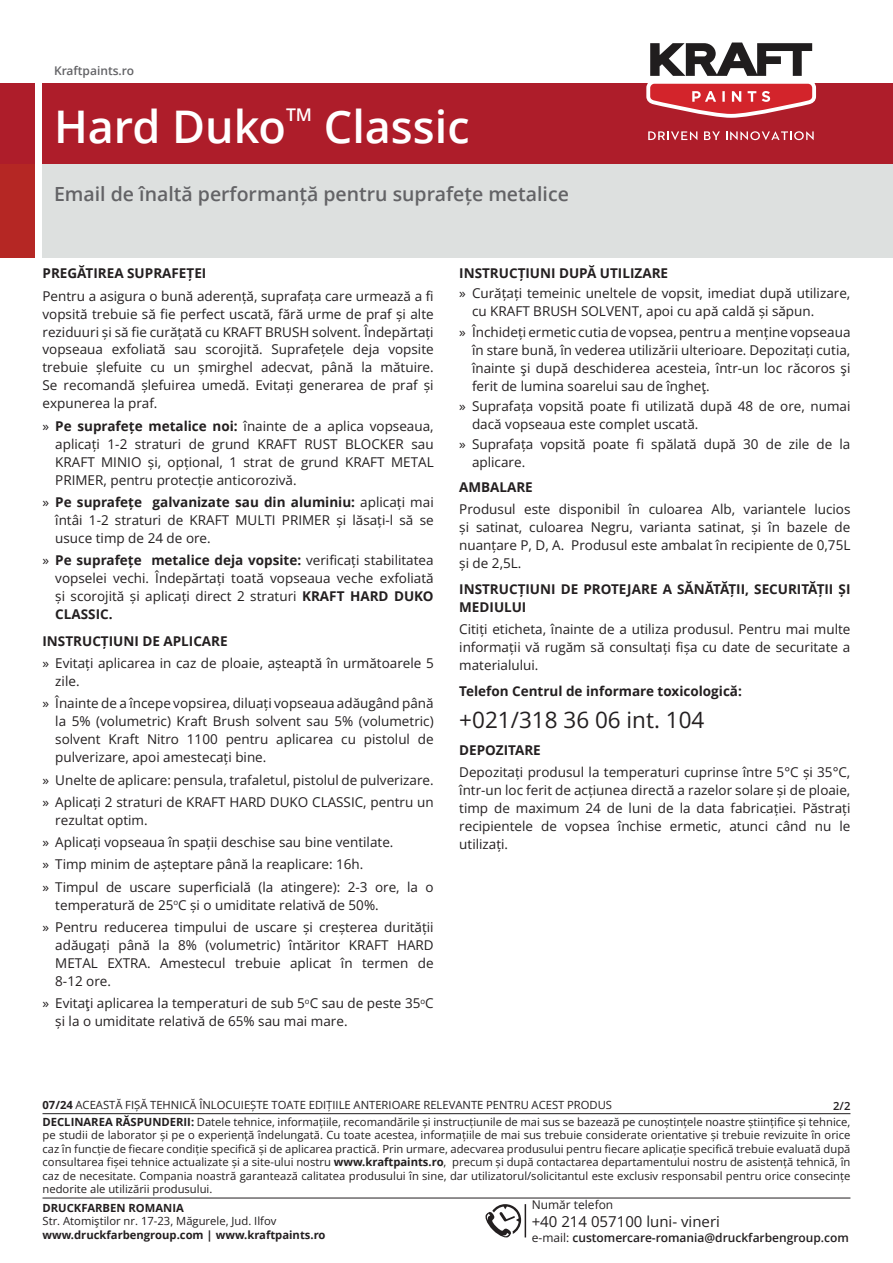
<style>
.page{position:relative;width:893px;height:1263px;background:#fff}
.page>*{position:absolute;margin:0;border:0;box-sizing:border-box;transform-origin:0 0}
.t1{font:600 45px "Open Sans";color:#fff}
.t2{font:22.5px "Open Sans";color:#231f20}
.t3{font:600 19.5px "Open Sans";color:#636366}
.t4{font:600 17.55px "Open Sans";color:#fff}
.t5{font:15px "Open Sans";color:#231f20}
.t6{font:13.5px/18px "Open Sans";color:#231f20;text-align:justify}
.t7{font:700 13.5px/18px "Open Sans";color:#231f20}
.t8{font:600 12px "Open Sans";color:#231f20}
.t9{font:600 12px "Open Sans";color:#636366}
.t10{font:12px "Open Sans";color:#231f20}
.t11{font:11.25px/13.5px "Open Sans";color:#231f20;text-align:right}
.t12{font:700 11.25px "Open Sans";color:#231f20}
.s1{font-weight:700}
.s2{font-weight:600}
.s3{font-weight:400}
</style>
<div class="page">
<div style="left:43px;top:83px;width:850px;height:81px;background:#ae1d2a"></div>
<div style="left:0;top:83px;width:34px;height:81px;background:#ae1d2a"></div>
<div style="left:43px;top:164px;width:850px;height:94px;background:#dde0df"></div>
<div style="left:0;top:164px;width:34px;height:94px;background:#b52724"></div>
<svg style="left:646px;top:43px;width:171px;height:75px"></svg>
<svg style="left:648px;top:131px;width:49px;height:9px"></svg>
<svg style="left:704px;top:131px;width:16px;height:9px"></svg>
<svg style="left:726px;top:131px;width:88px;height:9px"></svg>
<hr style="left:43px;top:1113px;width:807px;height:1px;background:#231f20">
<hr style="left:43px;top:1198px;width:807px;height:1px;background:#231f20">
<svg style="left:485px;top:1204px;width:36px;height:34px"></svg>
<hr style="left:525px;top:1204px;width:1px;height:33px;background:#231f20">
<p class="t9" style="left:54px;top:62px;width:82px">Kraftpaints.ro</p>
<h1 class="t1" style="left:54px;top:96px;width:234px">Hard Duko</h1>
<p class="t4" style="left:286px;top:103px;width:28px">TM</p>
<h1 class="t1" style="left:324px;top:96px;width:147px">Classic</h1>
<h3 class="t3" style="left:54px;top:180px;width:516px">Email de înaltă performanță pentru suprafețe metalice</h3>
<p class="t7" style="left:43px;top:264px;width:165px">PREGĂTIREA SUPRAFEȚEI</p>
<p class="t6" style="left:43px;top:286px;width:393px">Pentru a asigura o bună aderență, suprafața care urmează a fi vopsită trebuie să fie perfect uscată, fără urme de praf și alte reziduuri și să fie curățată cu KRAFT BRUSH solvent. Îndepărtați vopseaua exfoliată sau scorojită. Suprafețele deja vopsite trebuie șlefuite cu un șmirghel adecvat, până la mătuire.<br>Se recomandă șlefuirea umedă. Evitați generarea de praf și expunerea la praf.</p>
<p class="t6" style="left:55px;top:416px;width:380px;text-indent:-13px">» <span class="s1">Pe suprafețe metalice noi:</span> înainte de a aplica vopseaua, aplicați 1-2 straturi de grund KRAFT RUST BLOCKER sau KRAFT MINIO și, opțional, 1 strat de grund KRAFT METAL PRIMER, pentru protecție anticorozivă.</p>
<p class="t6" style="left:55px;top:493px;width:380px;text-indent:-13px">» <span class="s1">Pe suprafețe galvanizate sau din aluminiu:</span> aplicați mai întâi 1-2 straturi de KRAFT MULTI PRIMER și lăsați-l să se usuce timp de 24 de ore.</p>
<p class="t6" style="left:55px;top:551px;width:380px;text-indent:-13px">» <span class="s1">Pe suprafețe metalice deja vopsite:</span> verificați stabilitatea vopselei vechi. Îndepărtați toată vopseaua veche exfoliată și scorojită și aplicați direct 2 straturi <span class="s1">KRAFT HARD DUKO CLASSIC.</span></p>
<p class="t7" style="left:43px;top:631px;width:187px">INSTRUCȚIUNI DE APLICARE</p>
<p class="t6" style="left:55px;top:654px;width:380px;text-indent:-13px">» Evitați aplicarea in caz de ploaie, așteaptă în următoarele 5 zile.</p>
<p class="t6" style="left:55px;top:694px;width:380px;text-indent:-13px">» Înainte de a începe vopsirea, diluați vopseaua adăugând până la 5% (volumetric) Kraft Brush solvent sau 5% (volumetric) solvent Kraft Nitro 1100 pentru aplicarea cu pistolul de pulverizare, apoi amestecați bine.</p>
<p class="t6" style="left:43px;top:768px;width:393px;line-height:22.2px">» Unelte de aplicare: pensula, trafaletul, pistolul de pulverizare. » Aplicați 2 straturi de KRAFT HARD DUKO CLASSIC, pentru un</p>
<p class="t6" style="left:43px;top:808px;width:393px;line-height:22.2px;text-align:left;text-indent:13px">rezultat optim.<br>» Aplicați vopseaua în spații deschise sau bine ventilate.<br>» Timp minim de așteptare până la reaplicare: 16h.<br>» Timpul de uscare superficială (la atingere): 2-3 ore, la o</p>
<p class="t6" style="left:43px;top:893px;width:393px;line-height:22.2px;text-indent:13px">temperatură de 25<sup>o</sup>C și o umiditate relativă de 50%.<br>» Pentru reducerea timpului de uscare și creșterea durității</p>
<p class="t6" style="left:55px;top:936px;width:380px">adăugați până la 8% (volumetric) întăritor KRAFT HARD METAL EXTRA. Amestecul trebuie aplicat în termen de 8-12 ore.</p>
<p class="t6" style="left:55px;top:994px;width:380px;text-indent:-13px">» Evitaţi aplicarea la temperaturi de sub 5<sup>o</sup>C sau de peste 35<sup>o</sup>C și la o umiditate relativă de 65% sau mai mare.</p>
<p class="t7" style="left:459px;top:264px;width:210px">INSTRUCȚIUNI DUPĂ UTILIZARE</p>
<p class="t6" style="left:472px;top:284px;width:380px;text-indent:-13px">» Curățați temeinic uneltele de vopsit, imediat după utilizare, cu KRAFT BRUSH SOLVENT, apoi cu apă caldă și săpun.</p>
<p class="t6" style="left:472px;top:322px;width:380px;text-indent:-13px">» Închideți ermetic cutia de vopsea, pentru a menține vopseaua în stare bună, în vederea utilizării ulterioare. Depozitați cutia, înainte şi după deschiderea acesteia, într-un loc răcoros şi ferit de lumina soarelui sau de îngheţ.</p>
<p class="t6" style="left:472px;top:396px;width:380px;text-indent:-13px">» Suprafața vopsită poate fi utilizată după 48 de ore, numai dacă vopseaua este complet uscată.</p>
<p class="t6" style="left:472px;top:434px;width:380px;text-indent:-13px">» Suprafața vopsită poate fi spălată după 30 de zile de la aplicare.</p>
<p class="t7" style="left:459px;top:478px;width:75px">AMBALARE</p>
<p class="t6" style="left:459px;top:500px;width:393px">Produsul este disponibil în culoarea Alb, variantele lucios și satinat, culoarea Negru, varianta satinat, și în bazele de nuanțare P, D, A. Produsul este ambalat în recipiente de 0,75L și de 2,5L.</p>
<p class="t7" style="left:459px;top:579px;width:393px">INSTRUCȚIUNI DE PROTEJARE A SĂNĂTĂȚII, SECURITĂȚII ȘI<br>MEDIULUI</p>
<p class="t6" style="left:459px;top:620px;width:393px">Citiți eticheta, înainte de a utiliza produsul. Pentru mai multe informații vă rugăm să consultați fișa cu date de securitate a materialului.</p>
<p class="t7" style="left:459px;top:682px;width:284px">Telefon Centrul de informare toxicologică:</p>
<h2 class="t2" style="left:459px;top:704px;width:247px">+021/318 36 06 int. 104</h2>
<p class="t7" style="left:459px;top:740px;width:83px">DEPOZITARE</p>
<p class="t6" style="left:459px;top:763px;width:393px">Depozitați produsul la temperaturi cuprinse între 5°C și 35°C, într-un loc ferit de acțiunea directă a razelor solare și de ploaie, timp de maximum 24 de luni de la data fabricației. Păstrați recipientele de vopsea închise ermetic, atunci când nu le utilizați.</p>
<p class="t11" style="left:43px;top:1097px;width:571px"><span class="s1">07/24</span> ACEASTĂ FIȘĂ TEHNICĂ ÎNLOCUIEȘTE TOATE EDIȚIILE ANTERIOARE RELEVANTE PENTRU ACEST PRODUS</p>
<p class="t11" style="left:43px;top:1097px;width:809px;line-height:16px"><span class="s2">2/2<br></span><span class="s1">DECLINAREA RĂSPUNDERII:</span> Datele tehnice, informațiile, recomandările și instrucțiunile de mai sus se bazează pe cunoștințele noastre științifice și tehnice,</p>
<p class="t11" style="left:43px;top:1128px;width:809px;text-align:justify">pe studii de laborator și pe o experiență îndelungată. Cu toate acestea, informațiile de mai sus trebuie considerate orientative și trebuie revizuite în orice caz în funcție de fiecare condiție specifică și de aplicarea practică. Prin urmare, adecvarea produsului pentru fiecare aplicație specifică trebuie evaluată după consultarea fișei tehnice actualizate și a site-ului nostru <span class="s1">www.kraftpaints.ro</span>, precum și după contactarea departamentului nostru de asistență tehnică, în caz de necesitate. Compania noastră garantează calitatea produsului în sine, dar utilizatorul/solicitantul este exclusiv responsabil pentru orice consecințe nedorite ale utilizării produsului.</p>
<p class="t12" style="left:43px;top:1199px;width:143px">DRUCKFARBEN ROMANIA</p>
<p class="t11" style="left:43px;top:1214px;width:235px">Str. Atomiştilor nr. 17-23, Măgurele, Jud. Ilfov</p>
<p class="t12" style="left:43px;top:1226px;width:285px">www.druckfarbengroup.com | www.kraftpaints.ro</p>
<p class="t10" style="left:532px;top:1196px;width:83px">Număr telefon</p>
<p class="t5" style="left:532px;top:1211px;width:190px">+40 214 057100 luni- vineri</p>
<p class="t8" style="left:532px;top:1229px;width:319px"><span class="s3">e-mail:</span> customercare-romania@druckfarbengroup.com</p>
</div>
